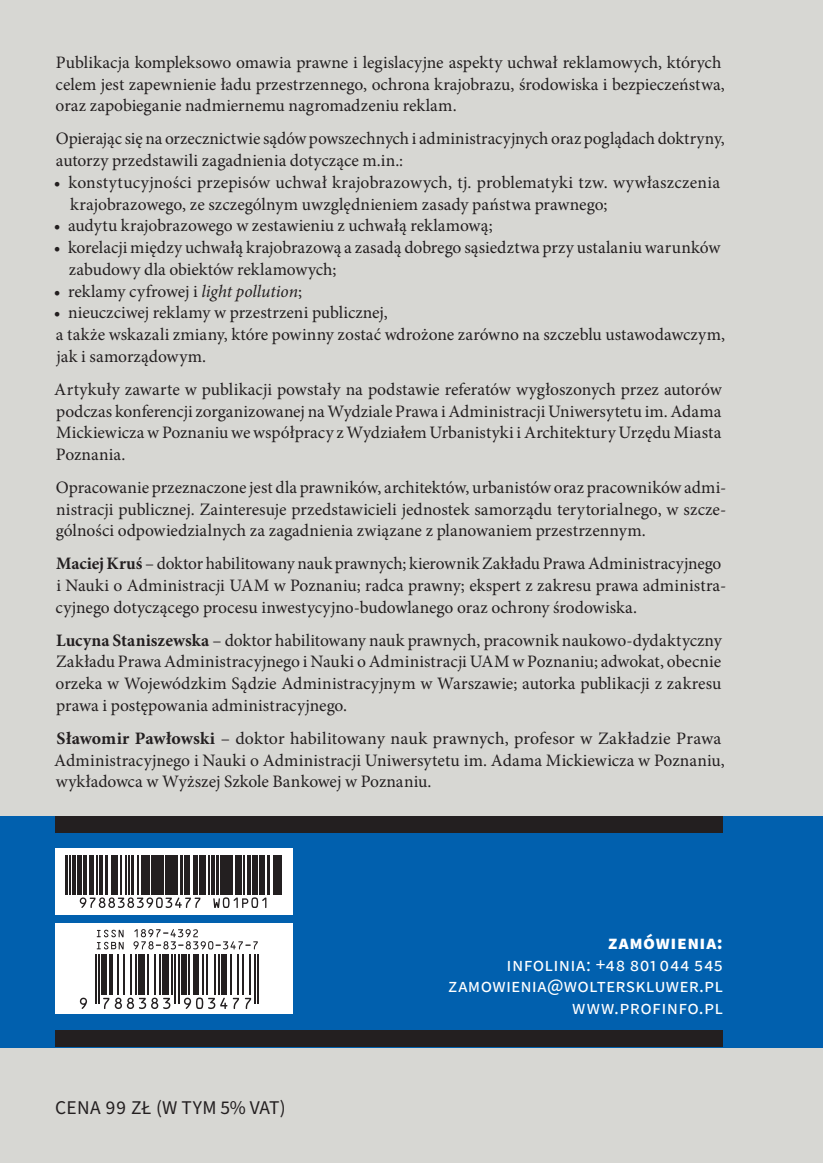
<style>
.page{position:relative;width:823px;height:1163px;background:#fff}
.page>*{position:absolute;margin:0;border:0;box-sizing:border-box;transform-origin:0 0}
.t1{font:19.4px/21.4px "Source Sans Pro";letter-spacing:.015em;color:#fff;text-align:right}
.t2{font:19.4px "Source Sans Pro";letter-spacing:.015em;color:#231f20}
.t3{font:700 19.4px "Source Sans Pro";letter-spacing:.03em;color:#fff}
.t4{font:17.4px/21.8px "Minion Pro";color:#231f20}
.s1{font-style:italic}
.s2{font-weight:700}
</style>
<div class="page">
<div style="left:0;top:0;width:822px;height:1162px;background:#d7d7d3"></div>
<div style="left:0;top:815px;width:822px;height:232px;background:#0160ae"></div>
<svg style="left:55px;top:848px;width:237px;height:66px;background:#cecdcd"></svg>
<hr style="left:66px;top:855px;width:2px;height:39px;background:#231f20">
<hr style="left:69px;top:855px;width:1px;height:39px;background:#231f20">
<hr style="left:72px;top:855px;width:3px;height:39px;background:#231f20">
<hr style="left:78px;top:855px;width:4px;height:39px;background:#231f20">
<hr style="left:83px;top:855px;width:1px;height:39px;background:#231f20">
<hr style="left:85px;top:855px;width:1px;height:39px;background:#231f20">
<div style="left:89px;top:855px;width:5px;height:39px;background:#231f20"></div>
<hr style="left:96px;top:855px;width:1px;height:39px;background:#231f20">
<hr style="left:99px;top:855px;width:1px;height:39px;background:#231f20">
<hr style="left:101px;top:855px;width:1px;height:39px;background:#231f20">
<hr style="left:106px;top:855px;width:2px;height:39px;background:#231f20">
<hr style="left:111px;top:855px;width:1px;height:39px;background:#231f20">
<hr style="left:113px;top:855px;width:2px;height:39px;background:#231f20">
<hr style="left:116px;top:855px;width:1px;height:39px;background:#231f20">
<hr style="left:121px;top:855px;width:1px;height:39px;background:#231f20">
<hr style="left:125px;top:855px;width:1px;height:39px;background:#231f20">
<hr style="left:128px;top:855px;width:1px;height:39px;background:#231f20">
<hr style="left:131px;top:855px;width:3px;height:39px;background:#231f20">
<hr style="left:137px;top:855px;width:1px;height:39px;background:#231f20">
<hr style="left:141px;top:855px;width:3px;height:39px;background:#231f20">
<hr style="left:145px;top:855px;width:3px;height:39px;background:#231f20">
<hr style="left:149px;top:855px;width:1px;height:39px;background:#231f20">
<hr style="left:151px;top:855px;width:4px;height:39px;background:#231f20">
<hr style="left:156px;top:855px;width:3px;height:39px;background:#231f20">
<hr style="left:161px;top:855px;width:3px;height:39px;background:#231f20">
<hr style="left:165px;top:855px;width:2px;height:39px;background:#231f20">
<hr style="left:168px;top:855px;width:3px;height:39px;background:#231f20">
<hr style="left:172px;top:855px;width:3px;height:39px;background:#231f20">
<hr style="left:176px;top:855px;width:2px;height:39px;background:#231f20">
<hr style="left:180px;top:855px;width:2px;height:39px;background:#231f20">
<hr style="left:184px;top:855px;width:4px;height:39px;background:#231f20">
<hr style="left:189px;top:855px;width:1px;height:39px;background:#231f20">
<hr style="left:193px;top:855px;width:2px;height:39px;background:#231f20">
<hr style="left:196px;top:855px;width:1px;height:39px;background:#231f20">
<hr style="left:199px;top:855px;width:4px;height:39px;background:#231f20">
<hr style="left:204px;top:855px;width:2px;height:39px;background:#231f20">
<hr style="left:208px;top:855px;width:1px;height:39px;background:#231f20">
<hr style="left:211px;top:855px;width:3px;height:39px;background:#231f20">
<hr style="left:217px;top:855px;width:2px;height:39px;background:#231f20">
<hr style="left:220px;top:855px;width:3px;height:39px;background:#231f20">
<hr style="left:224px;top:855px;width:3px;height:39px;background:#231f20">
<hr style="left:228px;top:855px;width:3px;height:39px;background:#231f20">
<hr style="left:232px;top:855px;width:1px;height:39px;background:#231f20">
<hr style="left:235px;top:855px;width:3px;height:39px;background:#231f20">
<hr style="left:239px;top:855px;width:2px;height:39px;background:#231f20">
<hr style="left:244px;top:855px;width:1px;height:39px;background:#231f20">
<hr style="left:247px;top:855px;width:3px;height:39px;background:#231f20">
<hr style="left:252px;top:855px;width:2px;height:39px;background:#231f20">
<hr style="left:255px;top:855px;width:3px;height:39px;background:#231f20">
<hr style="left:259px;top:855px;width:3px;height:39px;background:#231f20">
<hr style="left:263px;top:855px;width:1px;height:39px;background:#231f20">
<hr style="left:267px;top:855px;width:2px;height:39px;background:#231f20">
<hr style="left:273px;top:855px;width:3px;height:39px;background:#231f20">
<hr style="left:277px;top:855px;width:1px;height:39px;background:#231f20">
<hr style="left:279px;top:855px;width:2px;height:39px;background:#231f20">
<svg style="left:80px;top:897px;width:120px;height:10px"></svg>
<svg style="left:213px;top:897px;width:53px;height:10px"></svg>
<div style="left:55px;top:923px;width:237px;height:91px;background:#fff"></div>
<svg style="left:80px;top:997px;width:7px;height:11px"></svg>
<hr style="left:95px;top:954px;width:2px;height:49px;background:#231f20">
<hr style="left:98px;top:954px;width:2px;height:49px;background:#231f20">
<svg style="left:103px;top:997px;width:6px;height:11px"></svg>
<div style="left:102px;top:954px;width:5px;height:41px;background:#231f20"></div>
<hr style="left:109px;top:954px;width:3px;height:41px;background:#231f20">
<hr style="left:118px;top:954px;width:1px;height:41px;background:#231f20">
<hr style="left:123px;top:954px;width:1px;height:41px;background:#231f20">
<hr style="left:130px;top:954px;width:1px;height:41px;background:#231f20">
<hr style="left:135px;top:954px;width:1px;height:41px;background:#231f20">
<div style="left:138px;top:954px;width:7px;height:41px;background:#231f20"></div>
<hr style="left:147px;top:954px;width:1px;height:41px;background:#231f20">
<hr style="left:154px;top:954px;width:1px;height:41px;background:#231f20">
<hr style="left:159px;top:954px;width:2px;height:41px;background:#231f20">
<svg style="left:115px;top:997px;width:55px;height:11px"></svg>
<div style="left:162px;top:954px;width:7px;height:41px;background:#231f20"></div>
<hr style="left:171px;top:954px;width:2px;height:41px;background:#231f20">
<hr style="left:174px;top:954px;width:2px;height:49px;background:#231f20">
<hr style="left:178px;top:954px;width:2px;height:49px;background:#231f20">
<div style="left:181px;top:954px;width:5px;height:41px;background:#231f20"></div>
<hr style="left:188px;top:954px;width:2px;height:41px;background:#231f20">
<div style="left:193px;top:954px;width:6px;height:41px;background:#231f20"></div>
<hr style="left:202px;top:954px;width:2px;height:41px;background:#231f20">
<hr style="left:205px;top:954px;width:2px;height:41px;background:#231f20">
<hr style="left:214px;top:954px;width:2px;height:41px;background:#231f20">
<svg style="left:184px;top:997px;width:43px;height:11px"></svg>
<hr style="left:218px;top:954px;width:1px;height:41px;background:#231f20">
<div style="left:221px;top:954px;width:5px;height:41px;background:#231f20"></div>
<svg style="left:233px;top:997px;width:6px;height:11px"></svg>
<hr style="left:230px;top:954px;width:1px;height:41px;background:#231f20">
<hr style="left:237px;top:954px;width:1px;height:41px;background:#231f20">
<svg style="left:245px;top:997px;width:6px;height:11px"></svg>
<hr style="left:242px;top:954px;width:1px;height:41px;background:#231f20">
<hr style="left:249px;top:954px;width:1px;height:41px;background:#231f20">
<hr style="left:254px;top:954px;width:2px;height:49px;background:#231f20">
<hr style="left:257px;top:954px;width:2px;height:49px;background:#231f20">
<svg style="left:97px;top:929px;width:27px;height:20px"></svg>
<svg style="left:133px;top:929px;width:125px;height:20px"></svg>
<div style="left:55px;top:1030px;width:667px;height:17px;background:#231f20"></div>
<div style="left:55px;top:815px;width:667px;height:17px;background:#231f20"></div>
<p class="t4" style="left:56px;top:51px;width:670px">Publikacja kompleksowo omawia prawne i legislacyjne aspekty uchwał reklamowych, których celem jest zapewnienie ładu przestrzennego, ochrona krajobrazu, środowiska i bezpieczeństwa, oraz zapobieganie nadmiernemu nagromadzeniu reklam.</p>
<p class="t4" style="left:56px;top:128px;width:670px">Opierając się na orzecznictwie sądów powszechnych i administracyjnych oraz poglądach doktryny, autorzy przedstawili zagadnienia dotyczące m.in.:</p>
<p class="t4" style="left:70px;top:171px;width:651px;text-indent:-16px">• konstytucyjności przepisów uchwał krajobrazowych, tj. problematyki tzw. wywłaszczenia krajobrazowego, ze szczególnym uwzględnieniem zasady państwa prawnego;</p>
<p class="t4" style="left:54px;top:215px;width:440px">• audytu krajobrazowego w zestawieniu z uchwałą reklamową;</p>
<p class="t4" style="left:69px;top:237px;width:652px;text-indent:-15px">• korelacji między uchwałą krajobrazową a zasadą dobrego sąsiedztwa przy ustalaniu warunków zabudowy dla obiektów reklamowych;</p>
<p class="t4" style="left:54px;top:280px;width:249px">• reklamy cyfrowej i <span class="s1">light pollution</span>;</p>
<p class="t4" style="left:54px;top:302px;width:672px">• nieuczciwej reklamy w przestrzeni publicznej,<br>a także wskazali zmiany, które powinny zostać wdrożone zarówno na szczeblu ustawodawczym, jak i samorządowym.</p>
<p class="t4" style="left:54px;top:378px;width:668px;text-align:justify">Artykuły zawarte w publikacji powstały na podstawie referatów wygłoszonych przez autorów podczas konferencji zorganizowanej na Wydziale Prawa i Administracji Uniwersytetu im. Adama Mickiewicza w Poznaniu we współpracy z Wydziałem Urbanistyki i Architektury Urzędu Miasta Poznania.</p>
<p class="t4" style="left:56px;top:476px;width:671px;text-align:justify">Opracowanie przeznaczone jest dla prawników, architektów, urbanistów oraz pracowników admi&shy;nistracji publicznej. Zainteresuje przedstawicieli jednostek samorządu terytorialnego, w szcze&shy;gólności odpowiedzialnych za zagadnienia związane z planowaniem przestrzennym.</p>
<p class="t4" style="left:56px;top:553px;width:671px"><span class="s2">Maciej Kruś</span> – doktor habilitowany nauk prawnych; kierownik Zakładu Prawa Administracyjnego i Nauki o Administracji UAM w Poznaniu; radca prawny; ekspert z zakresu prawa administra&shy;cyjnego dotyczącego procesu inwestycyjno-budowlanego oraz ochrony środowiska.</p>
<p class="t4" style="left:56px;top:629px;width:667px;text-align:justify"><span class="s2">Lucyna Staniszewska</span> – doktor habilitowany nauk prawnych, pracownik naukowo-dydaktyczny Zakładu Prawa Administracyjnego i Nauki o Administracji UAM w Poznaniu; adwokat, obecnie orzeka w Wojewódzkim Sądzie Administracyjnym w Warszawie; autorka publikacji z zakresu prawa i postępowania administracyjnego.</p>
<p class="t4" style="left:54px;top:727px;width:671px"><span class="s2">Sławomir Pawłowski</span> – doktor habilitowany nauk prawnych, profesor w Zakładzie Prawa<br>Administracyjnego i Nauki o Administracji Uniwersytetu im. Adama Mickiewicza w Poznaniu, wykładowca w Wyższej Szkole Bankowej w Poznaniu.</p>
<p class="t2" style="left:55px;top:1094px;width:232px">CENA 99 ZŁ (W TYM 5% VAT)</p>
<p class="t3" style="left:608px;top:929px;width:116px">zamówienia:</p>
<p class="t1" style="left:448px;top:954px;width:276px">infolinia: +48 801 044 545 zamowienia@wolterskluwer.pl www.profinfo.pl</p>
</div>
